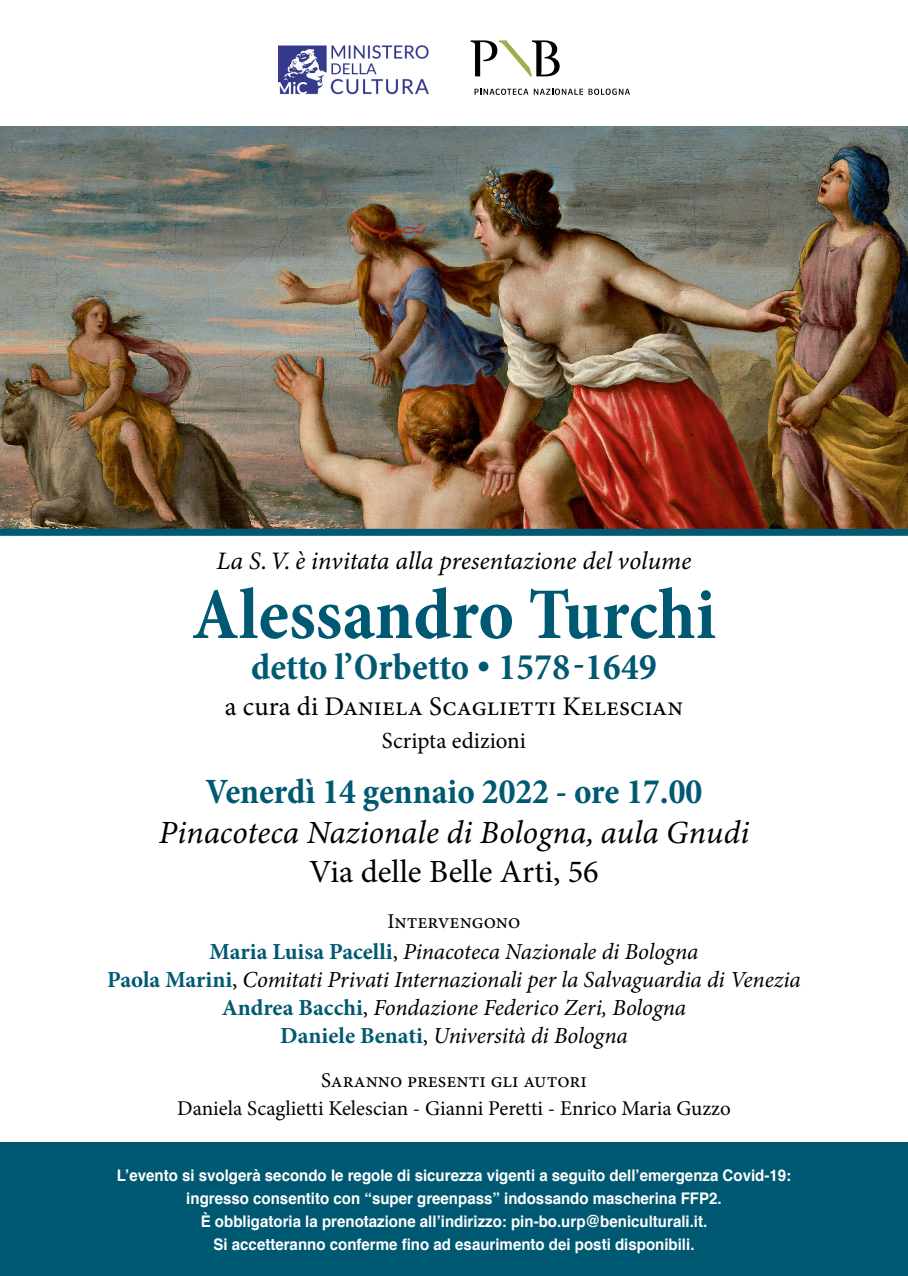
<style>
.page{position:relative;width:908px;height:1276px;background:#fff}
.page>*{position:absolute;margin:0;border:0;box-sizing:border-box;transform-origin:0 0}
.t1{font:700 condensed 73.6px "Minion Pro";color:#005972}
.t2{font:700 condensed 37.7px "Minion Pro";letter-spacing:.005em;color:#005972}
.t3{font:700 condensed 35.9px "Minion Pro";color:#005972}
.t4{font:italic 32.3px "Minion Variable Concept";color:#000}
.t5{font:32.3px "Minion Pro";color:#000}
.t6{font:26.9px "Minion Pro";color:#000}
.t7{font:italic 25.1px "Minion Variable Concept";color:#000}
.t8{font:italic 23px/28px "Minion Pro";letter-spacing:-.005em;color:#000;text-align:center}
.t9{font:23px "Minion Pro";color:#000}
.t10{font:21px/28.5px "Minion Pro";color:#000;text-align:center}
.t11{font:700 16px/23px "Helvetica";color:#fff;text-align:center;scale:.94 1}
.s1{font-weight:700;font-style:normal;color:#005972}
.s2{font-style:normal}
</style>
<div class="page">
<div style="left:0;top:1142px;width:907px;height:134px;background:#005972"></div>
<img style="left:0;top:126px;width:907px;height:403px">
<div style="left:0;top:529px;width:907px;height:7px;background:#005972"></div>
<svg style="left:470px;top:40px;width:89px;height:36px"></svg>
<svg style="left:474px;top:89px;width:155px;height:6px"></svg>
<img style="left:279px;top:45px;width:149px;height:50px">
<h3 class="t7" style="left:216px;top:544px;width:476px">La S. V. è invitata alla presentazione del volume</h3>
<h1 class="t1" style="left:192px;top:564px;width:525px">Alessandro Turchi</h1>
<h2 class="t2" style="left:251px;top:641px;width:407px">detto l’Orbetto • 1578-1649</h2>
<h3 class="t6" style="left:225px;top:688px;width:459px">a cura di Daniela Scaglietti Kelescian</h3>
<h3 class="t9" style="left:382px;top:725px;width:146px">Scripta edizioni</h3>
<h3 class="t3" style="left:205px;top:767px;width:498px">Venerdì 14 gennaio 2022 - ore 17.00</h3>
<h3 class="t4" style="left:159px;top:810px;width:591px">Pinacoteca Nazionale di Bologna, aula Gnudi</h3>
<h3 class="t5" style="left:309px;top:850px;width:291px">Via delle Belle Arti, 56</h3>
<h3 class="t10" style="left:387px;top:907px;width:134px">Intervengono</h3>
<h3 class="t8" style="left:107px;top:937px;width:695px"><span class="s1">Maria Luisa Pacelli</span><span class="s2">,</span> Pinacoteca Nazionale di Bologna<br><span class="s1">Paola Marini</span><span class="s2">,</span> Comitati Privati Internazionali per la Salvaguardia di Venezia <span class="s1">Andrea Bacchi</span><span class="s2">,</span> Fondazione Federico Zeri, Bologna<br><span class="s1">Daniele Benati</span><span class="s2">,</span> Università di Bologna</h3>
<h3 class="t10" style="left:177px;top:1066px;width:555px">Saranno presenti gli autori<br>Daniela Scaglietti Kelescian - Gianni Peretti - Enrico Maria Guzzo</h3>
<p class="t11" style="left:117px;top:1164px;width:718px">L’evento si svolgerà secondo le regole di sicurezza vigenti a seguito dell’emergenza Covid-19: ingresso consentito con “super greenpass” indossando mascherina FFP2.<br>È obbligatoria la prenotazione all’indirizzo: pin-bo.urp@beniculturali.it.<br>Si accetteranno conferme fino ad esaurimento dei posti disponibili.</p>
</div>
